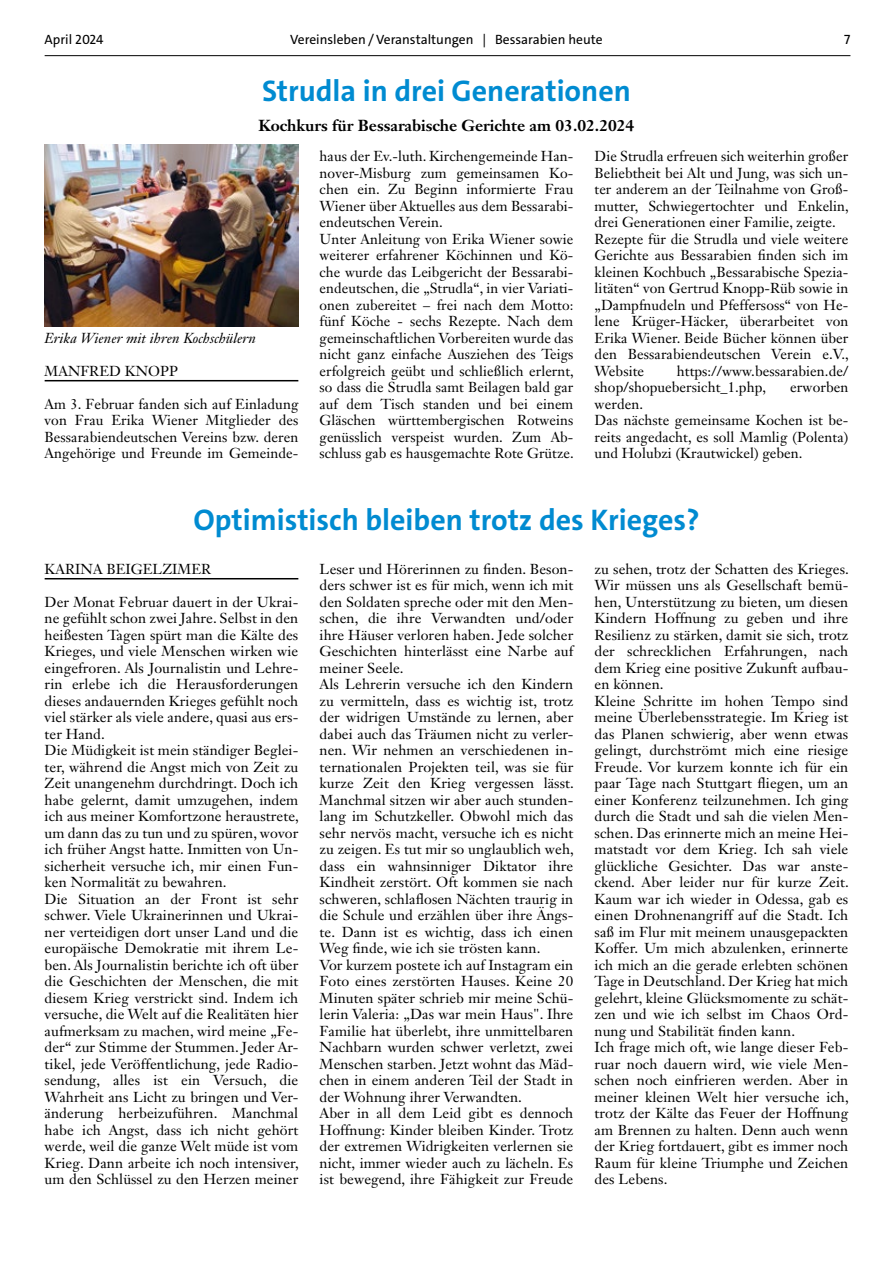
<style>
.page{position:relative;width:893px;height:1263px;background:#fff}
.page>*{position:absolute;margin:0;border:0;box-sizing:border-box;transform-origin:0 0}
.t1{font:700 30px "The Sans";color:#008bd1}
.t2{font:700 15.75px "Janson Text LT Std";color:#000}
.t3{font:14.25px/16.5px "Janson Text LT Std";letter-spacing:.005em;color:#000}
.t4{font:italic 14.25px "Janson Text LT Std";letter-spacing:.005em;color:#000}
.t5{font:13.5px "The Sans";color:#000}
</style>
<div class="page">
<hr style="left:45px;top:55px;width:805px;height:1px;background:#000">
<hr style="left:45px;top:380px;width:253px;height:1px;background:#000">
<img style="left:45px;top:145px;width:253px;height:181px">
<hr style="left:45px;top:578px;width:253px;height:1px;background:#000">
<p class="t5" style="left:45px;top:31px;width:60px">April 2024</p>
<p class="t5" style="left:290px;top:31px;width:314px">Vereinsleben / Veranstaltungen | Bessarabien heute</p>
<p class="t5" style="left:844px;top:31px;width:8px">7</p>
<h1 class="t1" style="left:262px;top:71px;width:370px">Strudla in drei Generationen</h1>
<p class="t2" style="left:259px;top:115px;width:377px">Kochkurs für Bessarabische Gerichte am 03.02.2024</p>
<p class="t4" style="left:45px;top:329px;width:213px">Erika Wiener mit ihren Kochschülern</p>
<p class="t3" style="left:45px;top:362px;width:135px">MANFRED KNOPP</p>
<p class="t3" style="left:45px;top:395px;width:255px;text-align:justify">Am 3. Februar fanden sich auf Einladung von Frau Erika Wiener Mitglieder des Bessarabiendeutschen Vereins bzw. deren Angehörige und Freunde im Gemeinde-</p>
<p class="t3" style="left:320px;top:148px;width:256px">haus der Ev.-luth. Kirchengemeinde Han&shy;nover-Misburg zum gemeinsamen Ko&shy;chen ein. Zu Beginn informierte Frau Wiener über Aktuelles aus dem Bessarabi&shy;endeutschen Verein.<br>Unter Anleitung von Erika Wiener sowie weiterer erfahrener Köchinnen und Kö&shy;che wurde das Leibgericht der Bessarabi&shy;endeutschen, die „Strudla“, in vier Variati&shy;onen zubereitet – frei nach dem Motto: fünf Köche - sechs Rezepte. Nach dem gemeinschaftlichen Vorbereiten wurde das nicht ganz einfache Ausziehen des Teigs erfolgreich geübt und schließlich erlernt, so dass die Strudla samt Beilagen bald gar auf dem Tisch standen und bei einem Gläschen württembergischen Rotweins genüsslich verspeist wurden. Zum Ab&shy;schluss gab es hausgemachte Rote Grütze.</p>
<p class="t3" style="left:595px;top:148px;width:256px">Die Strudla erfreuen sich weiterhin großer Beliebtheit bei Alt und Jung, was sich un&shy;ter anderem an der Teilnahme von Groß&shy;mutter, Schwiegertochter und Enkelin, drei Generationen einer Familie, zeigte.<br>Rezepte für die Strudla und viele weitere Gerichte aus Bessarabien finden sich im kleinen Kochbuch „Bessarabische Spezia&shy;litäten“ von Gertrud Knopp-Rüb sowie in „Dampfnudeln und Pfeffersoss“ von He&shy;lene Krüger-Häcker, überarbeitet von Erika Wiener. Beide Bücher können über den Bessarabiendeutschen Verein e.V., Website</p>
<p class="t3" style="left:595px;top:362px;width:255px;text-indent:82px">https://www.bessarabien.de/ shop/shopuebersicht_1.php,</p>
<p class="t3" style="left:790px;top:379px;width:60px">erworben</p>
<p class="t3" style="left:595px;top:395px;width:255px">werden.<br>Das nächste gemeinsame Kochen ist be&shy;reits angedacht, es soll Mamlig (Polenta) und Holubzi (Krautwickel) geben.</p>
<h1 class="t1" style="left:193px;top:500px;width:508px">Optimistisch bleiben trotz des Krieges?</h1>
<p class="t3" style="left:320px;top:560px;width:256px">Leser und Hörerinnen zu finden. Beson&shy;ders schwer ist es für mich, wenn ich mit den Soldaten spreche oder mit den Men&shy;schen, die ihre Verwandten und/oder ihre Häuser verloren haben. Jede solcher Geschichten hinterlässt eine Narbe auf meiner Seele.<br>Als Lehrerin versuche ich den Kindern zu vermitteln, dass es wichtig ist, trotz der widrigen Umstände zu lernen, aber dabei auch das Träumen nicht zu verler&shy;nen. Wir nehmen an verschiedenen in&shy;ternationalen Projekten teil, was sie für kurze Zeit den Krieg vergessen lässt.<br>Manchmal sitzen wir aber auch stunden&shy;lang im Schutzkeller. Obwohl mich das sehr nervös macht, versuche ich es nicht zu zeigen. Es tut mir so unglaublich weh, dass ein wahnsinniger Diktator ihre Kindheit zerstört. Oft kommen sie nach schweren, schlaflosen Nächten traurig in die Schule und erzählen über ihre Ängs&shy;te. Dann ist es wichtig, dass ich einen Weg finde, wie ich sie trösten kann.<br>Vor kurzem postete ich auf Instagram ein Foto eines zerstörten Hauses. Keine 20<br>Minuten später schrieb mir meine Schü&shy;lerin Valeria: „Das war mein Haus". Ihre Familie hat überlebt, ihre unmittelbaren Nachbarn wurden schwer verletzt, zwei Menschen starben. Jetzt wohnt das Mäd&shy;chen in einem anderen Teil der Stadt in der Wohnung ihrer Verwandten.<br>Aber in all dem Leid gibt es dennoch Hoffnung: Kinder bleiben Kinder. Trotz der extremen Widrigkeiten verlernen sie nicht, immer wieder auch zu lächeln. Es ist bewegend, ihre Fähigkeit zur Freude</p>
<p class="t3" style="left:595px;top:560px;width:256px">zu sehen, trotz der Schatten des Krieges.<br>Wir müssen uns als Gesellschaft bemü&shy;hen, Unterstützung zu bieten, um diesen Kindern Hoffnung zu geben und ihre Resilienz zu stärken, damit sie sich, trotz der schrecklichen Erfahrungen, nach dem Krieg eine positive Zukunft aufbau&shy;en können.<br>Kleine Schritte im hohen Tempo sind meine Überlebensstrategie. Im Krieg ist das Planen schwierig, aber wenn etwas gelingt, durchströmt mich eine riesige Freude. Vor kurzem konnte ich für ein paar Tage nach Stuttgart fliegen, um an einer Konferenz teilzunehmen. Ich ging durch die Stadt und sah die vielen Men&shy;schen. Das erinnerte mich an meine Hei&shy;matstadt vor dem Krieg. Ich sah viele glückliche Gesichter. Das war anste&shy;ckend. Aber leider nur für kurze Zeit.<br>Kaum war ich wieder in Odessa, gab es einen Drohnenangriff auf die Stadt. Ich saß im Flur mit meinem unausgepackten Koffer. Um mich abzulenken, erinnerte ich mich an die gerade erlebten schönen Tage in Deutschland. Der Krieg hat mich gelehrt, kleine Glücksmomente zu schät&shy;zen und wie ich selbst im Chaos Ord&shy;nung und Stabilität finden kann.<br>Ich frage mich oft, wie lange dieser Feb&shy;ruar noch dauern wird, wie viele Men&shy;schen noch einfrieren werden. Aber in meiner kleinen Welt hier versuche ich, trotz der Kälte das Feuer der Hoffnung am Brennen zu halten. Denn auch wenn der Krieg fortdauert, gibt es immer noch Raum für kleine Triumphe und Zeichen des Lebens.</p>
<p class="t3" style="left:45px;top:560px;width:168px">KARINA BEIGELZIMER</p>
<p class="t3" style="left:45px;top:593px;width:256px">Der Monat Februar dauert in der Ukrai&shy;ne gefühlt schon zwei Jahre. Selbst in den heißesten Tagen spürt man die Kälte des Krieges, und viele Menschen wirken wie eingefroren. Als Journalistin und Lehre&shy;rin erlebe ich die Herausforderungen dieses andauernden Krieges gefühlt noch viel stärker als viele andere, quasi aus ers&shy;ter Hand.<br>Die Müdigkeit ist mein ständiger Beglei&shy;ter, während die Angst mich von Zeit zu Zeit unangenehm durchdringt. Doch ich habe gelernt, damit umzugehen, indem ich aus meiner Komfortzone heraustrete, um dann das zu tun und zu spüren, wovor ich früher Angst hatte. Inmitten von Un&shy;sicherheit versuche ich, mir einen Fun&shy;ken Normalität zu bewahren.<br>Die Situation an der Front ist sehr schwer. Viele Ukrainerinnen und Ukrai&shy;ner verteidigen dort unser Land und die europäische Demokratie mit ihrem Le&shy;ben. Als Journalistin berichte ich oft über die Geschichten der Menschen, die mit diesem Krieg verstrickt sind. Indem ich versuche, die Welt auf die Realitäten hier aufmerksam zu machen, wird meine „Fe&shy;der“ zur Stimme der Stummen. Jeder Ar&shy;tikel, jede Veröffentlichung, jede Radio&shy;sendung, alles ist ein Versuch, die Wahrheit ans Licht zu bringen und Ver&shy;änderung herbeizuführen. Manchmal habe ich Angst, dass ich nicht gehört werde, weil die ganze Welt müde ist vom Krieg. Dann arbeite ich noch intensiver, um den Schlüssel zu den Herzen meiner</p>
</div>
